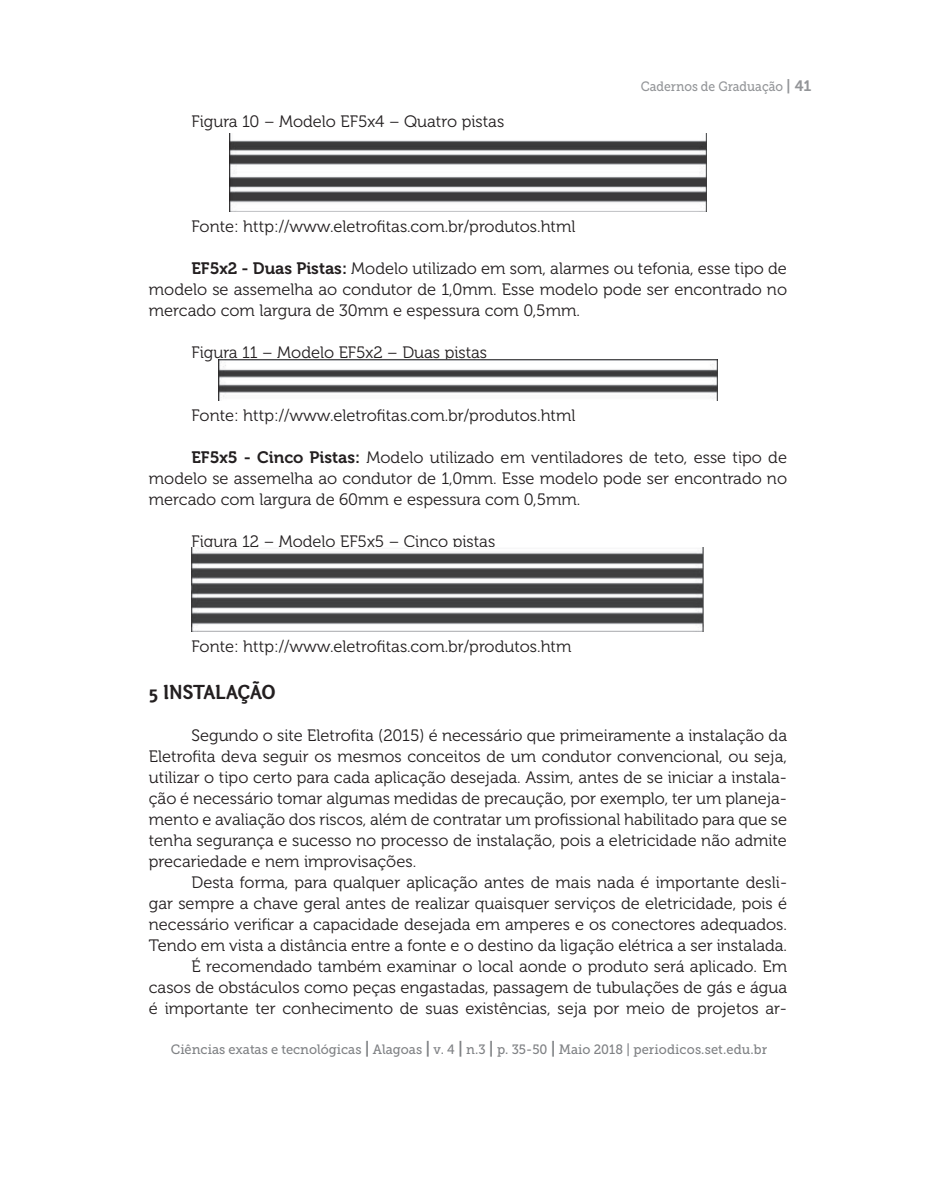
<style>
.page{position:relative;width:936px;height:1191px;background:#fff}
.page>*{position:absolute;margin:0;border:0;box-sizing:border-box;transform-origin:0 0}
.t1{font:21px "Otari Bold Limited";color:#231f20}
.t2{font:16.5px/21px "Museo 300";color:#231f20;text-align:justify}
.t3{font:13.5px "Museo Slab 500";color:#808285;scale:.95 1}
.t4{font:13.5px "Museo Slab 500";color:#939598;scale:.9 1}
.s1{font-family:"Museo 700";font-size:15px}
.s2{font-family:"Museo 700"}
.s3{font-family:"Museo 700";font-size:16.5px}
</style>
<div class="page">
<img style="left:230px;top:133px;width:476px;height:78px">
<img style="left:218px;top:359px;width:499px;height:41px">
<img style="left:191px;top:547px;width:512px;height:84px">
<p class="t2" style="left:191px;top:111px;width:314px">Figura 10 – Modelo EF5x4 – Quatro pistas</p>
<p class="t4" style="left:640px;top:79px;width:191px">Cadernos de Graduação <span class="s1">| 41</span></p>
<p class="t2" style="left:191px;top:216px;width:385px">Fonte: http://www.eletrofitas.com.br/produtos.html</p>
<p class="t2" style="left:149px;top:258px;width:639px;text-indent:43px"><span class="s2">EF5x2 - Duas Pistas:</span> Modelo utilizado em som, alarmes ou tefonia, esse tipo de modelo se assemelha ao condutor de 1,0mm. Esse modelo pode ser encontrado no mercado com largura de 30mm e espessura com 0,5mm.</p>
<p class="t2" style="left:191px;top:342px;width:297px">Figura 11 – Modelo EF5x2 – Duas pistas</p>
<p class="t2" style="left:191px;top:405px;width:385px">Fonte: http://www.eletrofitas.com.br/produtos.html</p>
<p class="t2" style="left:149px;top:447px;width:639px;text-indent:43px"><span class="s2">EF5x5 - Cinco Pistas:</span> Modelo utilizado em ventiladores de teto, esse tipo de modelo se assemelha ao condutor de 1,0mm. Esse modelo pode ser encontrado no mercado com largura de 60mm e espessura com 0,5mm.</p>
<p class="t2" style="left:191px;top:531px;width:305px">Figura 12 – Modelo EF5x5 – Cinco pistas</p>
<p class="t2" style="left:191px;top:636px;width:381px">Fonte: http://www.eletrofitas.com.br/produtos.htm</p>
<p class="t1" style="left:149px;top:678px;width:128px">5 INSTALAÇÃO</p>
<p class="t2" style="left:149px;top:725px;width:639px;text-indent:43px">Segundo o site Eletrofita (2015) é necessário que primeiramente a instalação da Eletrofita deva seguir os mesmos conceitos de um condutor convencional, ou seja, utilizar o tipo certo para cada aplicação desejada. Assim, antes de se iniciar a instala&shy;ção é necessário tomar algumas medidas de precaução, por exemplo, ter um planeja&shy;mento e avaliação dos riscos, além de contratar um profissional habilitado para que se tenha segurança e sucesso no processo de instalação, pois a eletricidade não admite precariedade e nem improvisações.</p>
<p class="t2" style="left:149px;top:872px;width:639px;text-align:right">Desta forma, para qualquer aplicação antes de mais nada é importante desli-<br>gar sempre a chave geral antes de realizar quaisquer serviços de eletricidade, pois é necessário verificar a capacidade desejada em amperes e os conectores adequados.<br>Tendo em vista a distância entre a fonte e o destino da ligação elétrica a ser instalada.<br>É recomendado também examinar o local aonde o produto será aplicado. Em casos de obstáculos como peças engastadas, passagem de tubulações de gás e água é importante ter conhecimento de suas existências, seja por meio de projetos ar-</p>
<p class="t3" style="left:171px;top:1041px;width:629px">Ciências exatas e tecnológicas <span class="s3">|</span> Alagoas <span class="s3">|</span> v. 4 <span class="s3">|</span> n.3 <span class="s3">|</span> p. 35-50 <span class="s3">|</span> Maio 2018 | periodicos.set.edu.br</p>
</div>
